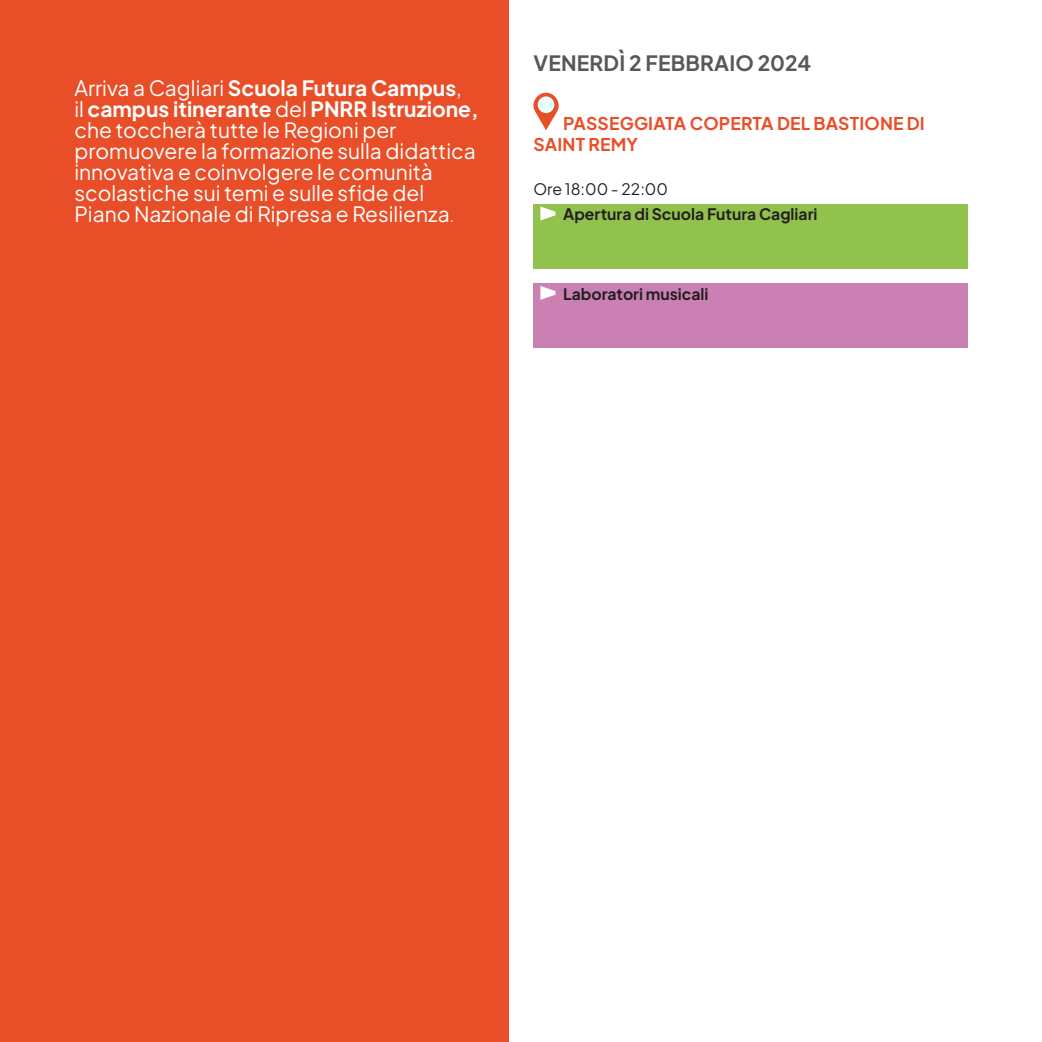
<style>
.page{position:relative;width:1042px;height:1042px;background:#fff}
.page>*{position:absolute;margin:0;border:0;box-sizing:border-box;transform-origin:0 0}
.t1{font:21px/21px "Plus Jakarta Sans";color:#fff}
.t2{font:700 21px "Plus Jakarta Sans";letter-spacing:.01em;color:#57585a}
.t3{font:700 17.5px/21px "Plus Jakarta Sans";letter-spacing:.01em;color:#e84f29}
.t4{font:700 15.75px "Plus Jakarta Sans";color:#231f20}
.t5{font:15.75px "Plus Jakarta Sans";color:#231f20}
.s1{font-weight:700}
.s2{font-size:14.88px}
</style>
<div class="page">
<div style="left:533px;top:283px;width:434px;height:64px;background:#cb80b4"></div>
<div style="left:0;top:0;width:508px;height:1042px;background:#e84f29"></div>
<svg style="left:533px;top:93px;width:26px;height:37px"></svg>
<div style="left:538px;top:96px;width:16px;height:17px;background:#e8ffff;border-radius:50%"></div>
<div style="left:533px;top:204px;width:434px;height:65px;background:#91c24d"></div>
<svg style="left:540px;top:206px;width:15px;height:14px"></svg>
<svg style="left:540px;top:286px;width:15px;height:14px"></svg>
<p class="t1" style="left:74px;top:76px;width:406px">Arriva a Cagliari <span class="s1">Scuola Futura Campus</span>,<br>il <span class="s1">campus itinerante</span> del <span class="s1">PNRR Istruzione, </span>che toccherà tutte le Regioni per promuovere la formazione sulla didattica innovativa e coinvolgere le comunità scolastiche sui temi e sulle sfide del Piano Nazionale di Ripresa e Resilienza<span class="s2">.</span></p>
<p class="t2" style="left:533px;top:44px;width:279px">VENERDÌ 2 FEBBRAIO 2024</p>
<p class="t3" style="left:533px;top:111px;width:393px;text-indent:30px">PASSEGGIATA COPERTA DEL BASTIONE DI<br>SAINT REMY</p>
<p class="t5" style="left:533px;top:176px;width:136px">Ore 18:00 - 22:00</p>
<p class="t4" style="left:563px;top:200px;width:256px">Apertura di Scuola Futura Cagliari</p>
<p class="t4" style="left:563px;top:280px;width:147px">Laboratori musicali</p>
</div>
